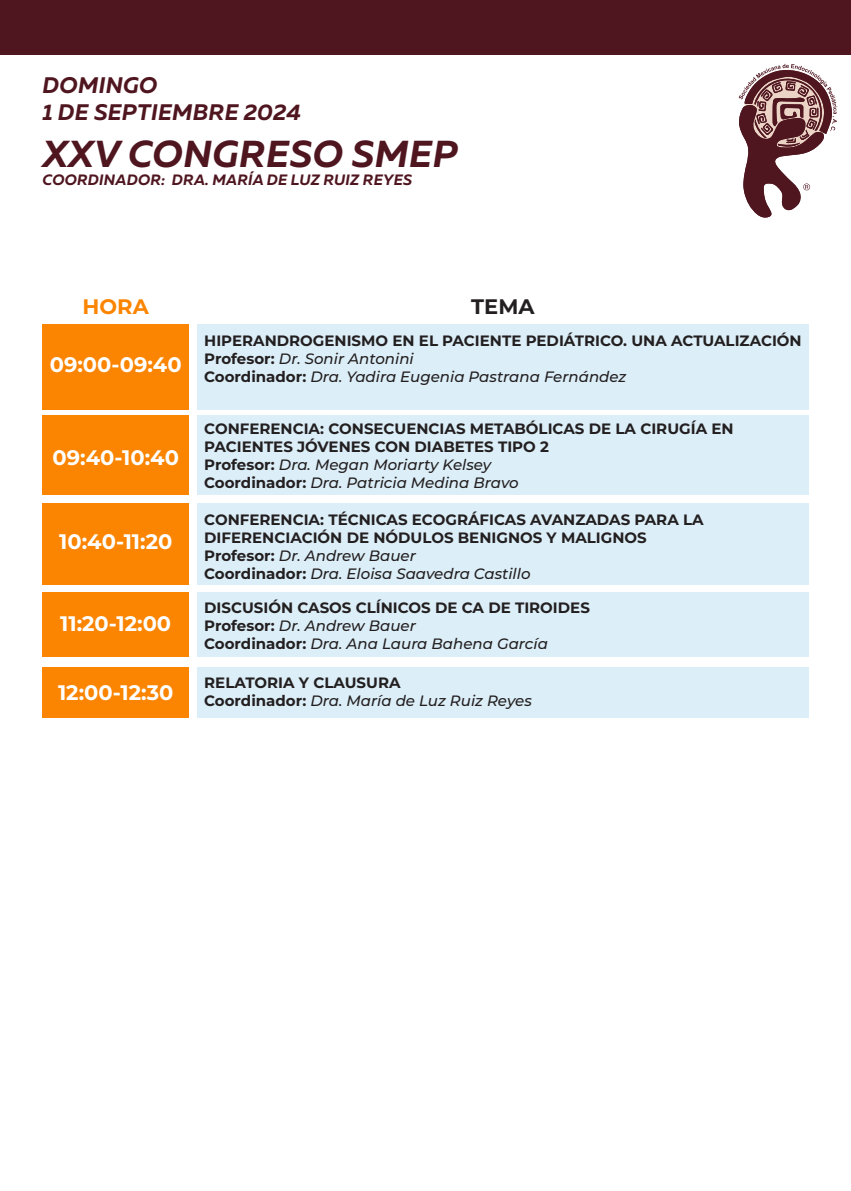
<style>
.page{position:relative;width:851px;height:1191px;background:#fff}
.page>*{position:absolute;margin:0;border:0;box-sizing:border-box;transform-origin:0 0}
.t1{font:italic 700 37.5px "Muller";letter-spacing:.01em;color:#4f1620}
.t2{font:italic 700 22.5px/27px "Muller";letter-spacing:.01em;color:#4f1620}
.t3{font:700 21px "Montserrat";color:#fff}
.t4{font:700 21px "Montserrat";color:#fb8500}
.t5{font:700 21px "Montserrat";color:#231f20}
.t6{font:700 15px/18px "Montserrat";color:#231f20}
.t7{font:italic 700 15px "Muller";letter-spacing:.01em;color:#4f1620}
.s1{font-weight:500;font-style:italic}
</style>
<div class="page">
<svg style="left:738px;top:64px;width:99px;height:154px"></svg>
<div style="left:43px;top:324px;width:146px;height:85px;background:#fb8500"></div>
<div style="left:197px;top:324px;width:611px;height:85px;background:#dceef7"></div>
<div style="left:43px;top:416px;width:146px;height:79px;background:#fb8500"></div>
<div style="left:197px;top:416px;width:611px;height:79px;background:#dceef7"></div>
<div style="left:43px;top:503px;width:146px;height:82px;background:#fb8500"></div>
<div style="left:197px;top:503px;width:611px;height:82px;background:#dceef7"></div>
<div style="left:43px;top:592px;width:146px;height:65px;background:#fb8500"></div>
<div style="left:197px;top:592px;width:611px;height:65px;background:#dceef7"></div>
<div style="left:43px;top:668px;width:146px;height:50px;background:#fb8500"></div>
<div style="left:197px;top:668px;width:611px;height:50px;background:#dceef7"></div>
<div style="left:0;top:0;width:850px;height:54px;background:#4f1620"></div>
<h2 class="t2" style="left:43px;top:71px;width:260px">DOMINGO<br>1 DE SEPTIEMBRE 2024</h2>
<h1 class="t1" style="left:43px;top:131px;width:416px">XXV CONGRESO SMEP</h1>
<p class="t7" style="left:43px;top:171px;width:371px">COORDINADOR: DRA. MARÍA DE LUZ RUIZ REYES</p>
<h3 class="t4" style="left:83px;top:292px;width:68px">HORA</h3>
<h3 class="t5" style="left:471px;top:292px;width:65px">TEMA</h3>
<h3 class="t3" style="left:50px;top:350px;width:133px">09:00-09:40</h3>
<h3 class="t3" style="left:52px;top:442px;width:128px">09:40-10:40</h3>
<h3 class="t3" style="left:59px;top:526px;width:115px">10:40-11:20</h3>
<h3 class="t3" style="left:60px;top:609px;width:112px">11:20-12:00</h3>
<p class="t6" style="left:204px;top:331px;width:599px">HIPERANDROGENISMO EN EL PACIENTE PEDIÁTRICO. UNA ACTUALIZACIÓN<br>Profesor: <span class="s1">Dr. Sonir Antonini<br></span>Coordinador: <span class="s1">Dra. Yadira Eugenia Pastrana Fernández</span></p>
<p class="t6" style="left:204px;top:419px;width:530px">CONFERENCIA: CONSECUENCIAS METABÓLICAS DE LA CIRUGÍA EN PACIENTES JÓVENES CON DIABETES TIPO 2<br>Profesor: <span class="s1">Dra. Megan Moriarty Kelsey<br></span>Coordinador: <span class="s1">Dra. Patricia Medina Bravo</span></p>
<p class="t6" style="left:204px;top:509px;width:501px">CONFERENCIA: TÉCNICAS ECOGRÁFICAS AVANZADAS PARA LA DIFERENCIACIÓN DE NÓDULOS BENIGNOS Y MALIGNOS Profesor: <span class="s1">Dr. Andrew Bauer<br></span>Coordinador: <span class="s1">Dra. Eloisa Saavedra Castillo</span></p>
<p class="t6" style="left:204px;top:598px;width:387px">DISCUSIÓN CASOS CLÍNICOS DE CA DE TIROIDES<br>Profesor: <span class="s1">Dr. Andrew Bauer<br></span>Coordinador: <span class="s1">Dra. Ana Laura Bahena García</span></p>
<h3 class="t3" style="left:58px;top:677px;width:117px">12:00-12:30</h3>
<p class="t6" style="left:204px;top:672px;width:329px">RELATORIA Y CLAUSURA<br>Coordinador: <span class="s1">Dra. María de Luz Ruiz Reyes</span></p>
</div>
